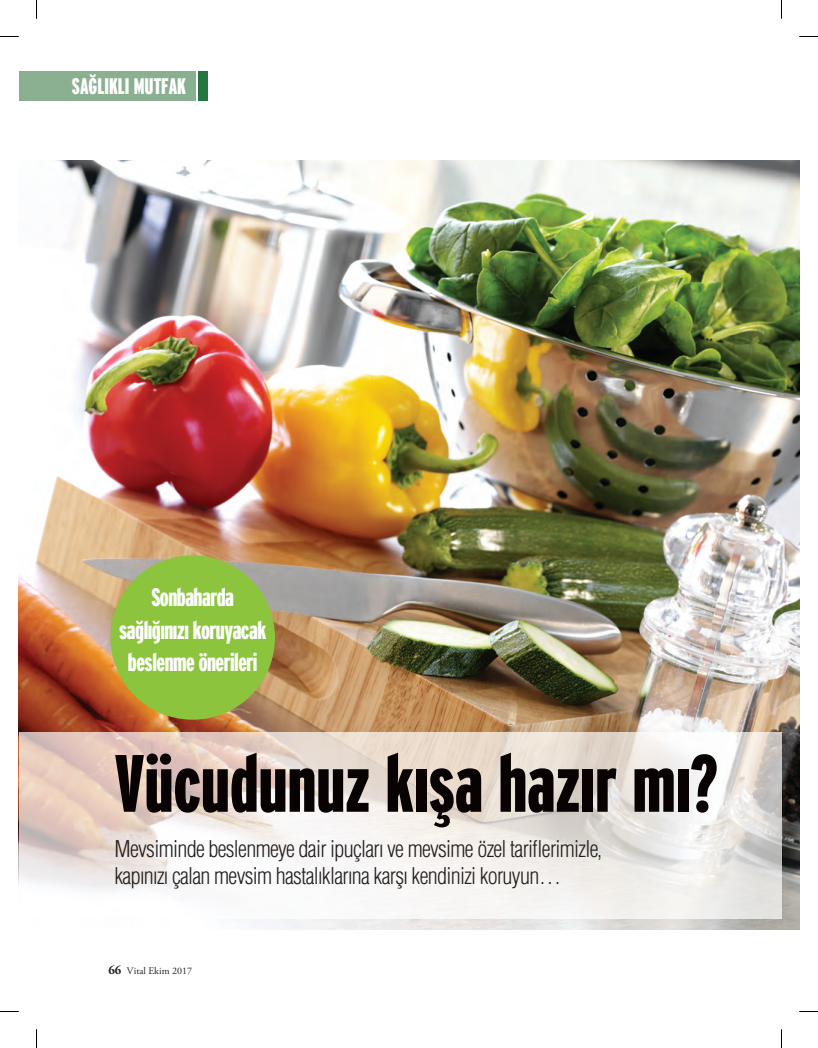
<style>
.page{position:relative;width:818px;height:1048px;background:#fff}
.page>*{position:absolute;margin:0;border:0;box-sizing:border-box;transform-origin:0 0}
.baslik_60{font:900 extra-condensed 81px "Interstate";color:#080302}
.baslik_18{font:900 extra-condensed 25.25px "Interstate";letter-spacing:-.02em;color:#fff}
.spot{font:22.5px/27px "Helvetica Condensed Light Tr";letter-spacing:-.03em;color:#231f20}
.disiplin{font:900 extra-condensed 22.5px "Interstate";color:#fff}
.t1{font:10px "Adobe Garamond Pro";color:#231f20}
.s1{font-weight:700;font-size:12.5px}
</style>
<div class="page">
<img style="left:19px;top:160px;width:779px;height:769px">
<svg style="left:19px;top:732px;width:762px;height:187px"></svg>
<div style="left:110px;top:555px;width:165px;height:164px;background:#8cc43e;border-radius:50%"></div>
<div style="left:199px;top:72px;width:9px;height:29px;background:#267642"></div>
<div style="left:19px;top:72px;width:176px;height:29px;background:#8bb091"></div>
<svg style="left:0;top:36px;width:19px;height:1px"></svg>
<svg style="left:799px;top:36px;width:18px;height:1px"></svg>
<svg style="left:0;top:1011px;width:19px;height:1px"></svg>
<svg style="left:799px;top:1011px;width:18px;height:1px"></svg>
<svg style="left:36px;top:0;width:1px;height:19px"></svg>
<svg style="left:36px;top:1029px;width:1px;height:18px"></svg>
<p class="disiplin" style="left:72px;top:74px;width:116px">SAĞLIKLI MUTFAK</p>
<p class="baslik_18" style="left:151px;top:583px;width:84px">Sonbaharda</p>
<p class="baslik_18" style="left:119px;top:616px;width:148px">sağlığınızı koruyacak</p>
<p class="baslik_18" style="left:128px;top:648px;width:131px">beslenme önerileri</p>
<p class="baslik_60" style="left:114px;top:738px;width:604px">Vücudunuz kışa hazır mı?</p>
<p class="spot" style="left:114px;top:834px;width:489px">Mevsiminde beslenmeye dair ipuçları ve mevsime özel tariflerimizle, kapınızı çalan mevsim hastalıklarına karşı kendinizi koruyun…</p>
<p class="t1" style="left:108px;top:965px;width:85px"><span class="s1">66</span> Vital Ekim 2017</p>
</div>
